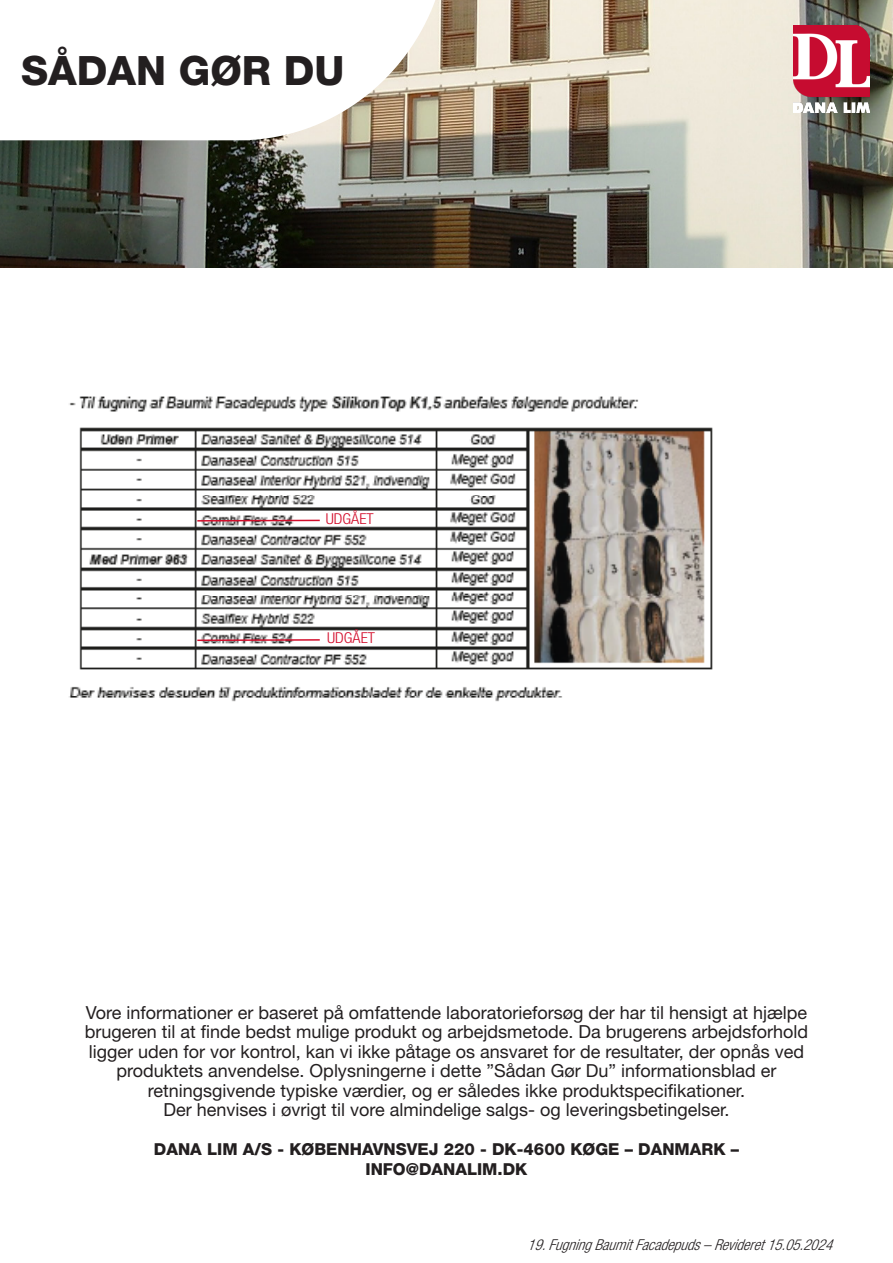
<style>
.page{position:relative;width:893px;height:1263px;background:#fff}
.page>*{position:absolute;margin:0;border:0;box-sizing:border-box;transform-origin:0 0}
.t1{font:800 40.5px "Helvetica Neue LT Std";color:#231f20}
.t2{font:18px "Helvetica Neue LT Std";color:#231f20}
.t3{font:800 16.5px "Helvetica Neue LT Std";color:#231f20}
.t4{font:italic 300 condensed 15px "Helvetica Neue LT Std";color:#231f20}
.t5{font:300 condensed 15px "Helvetica Neue LT Std";color:#d30d2b;scale:1.08 1}
</style>
<div class="page">
<img style="left:0;top:0;width:893px;height:268px">
<svg style="left:0;top:0;width:449px;height:140px"></svg>
<img style="left:793px;top:26px;width:77px;height:86px">
<img style="left:69px;top:396px;width:644px;height:306px">
<hr style="left:197px;top:520px;width:123px;height:2px;background:#d30d2b">
<hr style="left:197px;top:639px;width:123px;height:2px;background:#d30d2b">
<p class="t1" style="left:21px;top:47px;width:325px">SÅDAN GØR DU</p>
<p class="t5" style="left:326px;top:510px;width:46px">UDGÅET</p>
<p class="t5" style="left:327px;top:629px;width:46px">UDGÅET</p>
<p class="t2" style="left:86px;top:1001px;width:723px">Vore informationer er baseret på omfattende laboratorieforsøg der har til hensigt at hjælpe</p>
<p class="t2" style="left:85px;top:1021px;width:725px">brugeren til at finde bedst mulige produkt og arbejdsmetode. Da brugerens arbejdsforhold</p>
<p class="t2" style="left:89px;top:1040px;width:717px">ligger uden for vor kontrol, kan vi ikke påtage os ansvaret for de resultater, der opnås ved</p>
<p class="t2" style="left:117px;top:1060px;width:661px">produktets anvendelse. Oplysningerne i dette ”Sådan Gør Du” informationsblad er</p>
<p class="t2" style="left:148px;top:1079px;width:599px">retningsgivende typiske værdier, og er således ikke produktspecifikationer.</p>
<p class="t2" style="left:163px;top:1099px;width:568px">Der henvises i øvrigt til vore almindelige salgs- og leveringsbetingelser.</p>
<p class="t3" style="left:154px;top:1140px;width:587px">DANA LIM A/S - KØBENHAVNSVEJ 220 - DK-4600 KØGE – DANMARK –</p>
<p class="t3" style="left:365px;top:1159px;width:164px">INFO@DANALIM.DK</p>
<p class="t4" style="left:527px;top:1236px;width:312px">19.FugningBaumitFacadepuds–Revideret15.05.2024</p>
</div>
